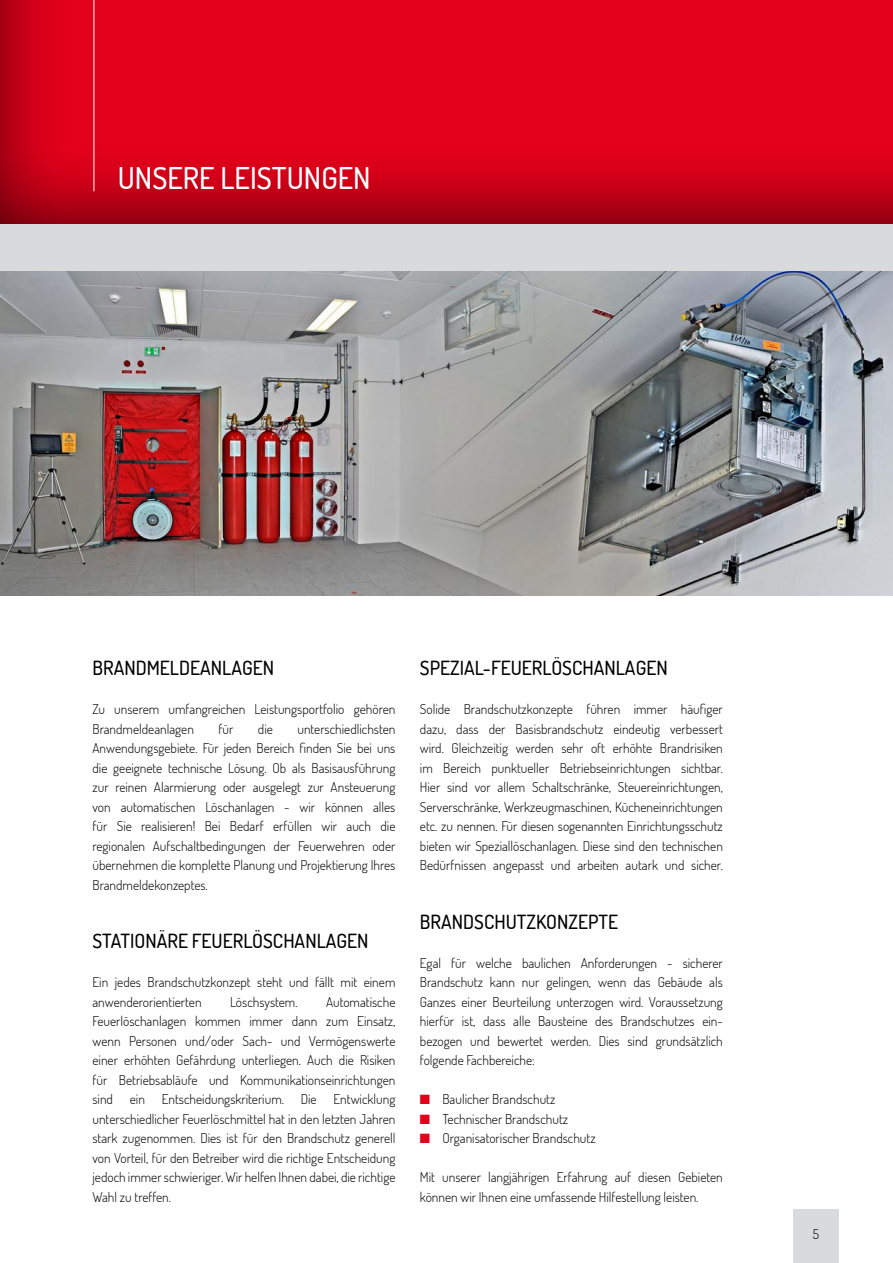
<style>
.page{position:relative;width:893px;height:1263px;background:#fff}
.page>*{position:absolute;margin:0;border:0;box-sizing:border-box;transform-origin:0 0}
.t1{font:500 30px "Dosis";color:#fff}
.t2{font:500 19.5px "Dosis";color:#000}
.t3{font:300 13.5px/19.5px "Dosis";color:#000;text-align:justify}
.s1{color:#e2001a}
</style>
<div class="page">
<img style="left:0;top:270px;width:412px;height:326px">
<img style="left:412px;top:270px;width:481px;height:326px">
<div style="left:0;top:0;width:893px;height:270px;background:#d9dadb"></div>
<div style="left:0;top:0;width:893px;height:224px;background:#000;opacity:.75"></div>
<hr style="left:94px;top:0;width:1px;height:191px;background:#fff">
<div style="left:793px;top:1210px;width:46px;height:53px;background:#d9dadb"></div>
<h1 class="t1" style="left:118px;top:158px;width:254px">UNSERE LEISTUNGEN</h1>
<h2 class="t2" style="left:92px;top:655px;width:183px">BRANDMELDEANLAGEN</h2>
<p class="t3" style="left:92px;top:699px;width:304px">Zu unserem umfangreichen Leistungsportfolio gehören<br>Brandmeldeanlagen</p>
<p class="t3" style="left:92px;top:719px;width:304px;text-indent:205px">unterschiedlichsten Anwendungsgebiete. Für jeden Bereich finden Sie bei uns die geeignete technische Lösung. Ob als Basisausführung zur reinen Alarmierung oder ausgelegt zur Ansteuerung von automatischen Löschanlagen - wir können alles für Sie realisieren! Bei Bedarf erfüllen wir auch die regionalen Aufschaltbedingungen der Feuerwehren oder übernehmen die komplette Planung und Projektierung Ihres Brandmeldekonzeptes.</p>
<h2 class="t2" style="left:92px;top:928px;width:278px">STATIONÄRE FEUERLÖSCHANLAGEN</h2>
<p class="t3" style="left:92px;top:972px;width:304px">Ein jedes Brandschutzkonzept steht und fällt mit einem anwenderorientierten</p>
<p class="t3" style="left:219px;top:719px;width:16px">für</p>
<p class="t3" style="left:258px;top:719px;width:16px">die</p>
<p class="t3" style="left:92px;top:992px;width:304px;text-indent:234px">Automatische Feuerlöschanlagen kommen immer dann zum Einsatz, wenn Personen und/oder Sach- und Vermögenswerte einer erhöhten Gefährdung unterliegen. Auch die Risiken für Betriebsabläufe und Kommunikationseinrichtungen sind ein Entscheidungskriterium. Die Entwicklung unterschiedlicher Feuerlöschmittel hat in den letzten Jahren stark zugenommen. Dies ist für den Brandschutz generell von Vorteil, für den Betreiber wird die richtige Entscheidung jedoch immer schwieriger. Wir helfen Ihnen dabei, die richtige Wahl zu treffen.</p>
<p class="t3" style="left:230px;top:992px;width:69px">Löschsystem.</p>
<h2 class="t2" style="left:420px;top:655px;width:249px">SPEZIAL-FEUERLÖSCHANLAGEN</h2>
<p class="t3" style="left:420px;top:699px;width:304px">Solide Brandschutzkonzepte führen immer häufiger dazu, dass der Basisbrandschutz eindeutig verbessert wird. Gleichzeitig werden sehr oft erhöhte Brandrisiken im Bereich punktueller Betriebseinrichtungen sichtbar.<br>Hier sind vor allem Schaltschränke, Steuereinrichtungen, Serverschränke, Werkzeugmaschinen, Kücheneinrichtungen etc. zu nennen. Für diesen sogenannten Einrichtungsschutz bieten wir Speziallöschanlagen. Diese sind den technischen Bedürfnissen angepasst und arbeiten autark und sicher.</p>
<h2 class="t2" style="left:420px;top:909px;width:200px">BRANDSCHUTZKONZEPTE</h2>
<p class="t3" style="left:420px;top:953px;width:304px">Egal für welche baulichen Anforderungen - sicherer Brandschutz kann nur gelingen, wenn das Gebäude als Ganzes einer Beurteilung unterzogen wird. Voraussetzung hierfür ist, dass alle Bausteine des Brandschutzes ein&shy;bezogen und bewertet werden. Dies sind grundsätzlich folgende Fachbereiche:</p>
<p class="t3" style="left:420px;top:1089px;width:137px"><span class="s1">■</span> Baulicher Brandschutz</p>
<p class="t3" style="left:420px;top:1109px;width:150px"><span class="s1">■</span> Technischer Brandschutz</p>
<p class="t3" style="left:420px;top:1128px;width:177px"><span class="s1">■</span> Organisatorischer Brandschutz</p>
<p class="t3" style="left:420px;top:1167px;width:304px">Mit unserer langjährigen Erfahrung auf diesen Gebieten können wir Ihnen eine umfassende Hilfestellung leisten.</p>
<p class="t3" style="left:813px;top:1223px;width:8px">5</p>
</div>
